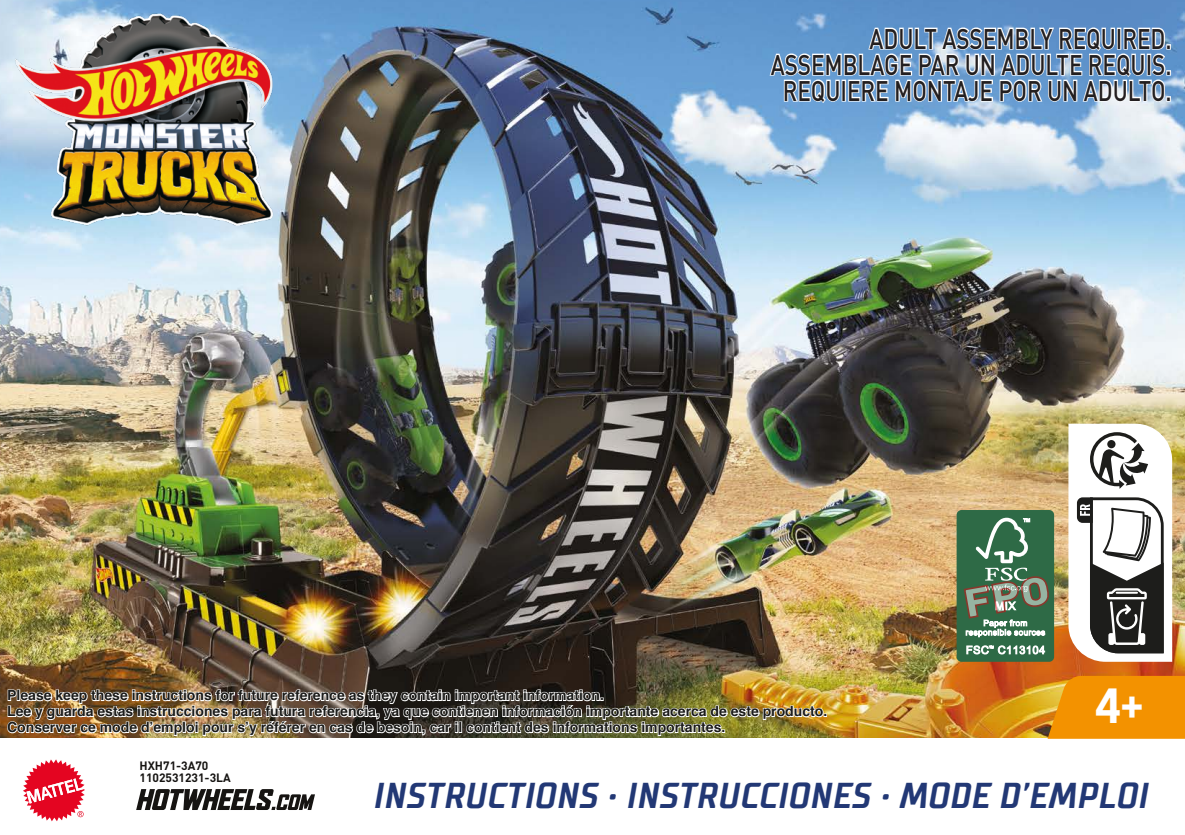
<style>
.page{position:relative;width:1185px;height:835px;background:#fff}
.page>*{position:absolute;margin:0;border:0;box-sizing:border-box;transform-origin:0 0}
.t1{font:700 49.4px "TT Supermolot Condensed";color:#fff}
.t2{font:italic 700 36px "TT Supermolot Condensed";letter-spacing:.025em;color:#223875}
.t3{font:500 28px/26px "DIN Pro";color:#231f20;text-align:right;scale:.8 1}
.t4{font:700 14px/16px "Helvetica";color:#1d1d1b}
.t5{font:700 12px/12px "DIN Pro";color:#161412}
</style>
<div class="page">
<img style="left:0;top:0;width:1185px;height:739px">
<div style="left:957px;top:510px;width:97px;height:152px;background:#2e6a46;border-radius:5px"></div>
<svg style="left:966px;top:645px;width:79px;height:9px"></svg>
<svg style="left:964px;top:517px;width:85px;height:120px"></svg>
<svg style="left:1068px;top:424px;width:104px;height:238px"></svg>
<img style="left:6px;top:688px;width:821px;height:49px">
<svg style="left:136px;top:789px;width:179px;height:21px"></svg>
<svg style="left:1048px;top:676px;width:137px;height:63px"></svg>
<svg style="left:768px;top:24px;width:403px;height:81px"></svg>
<svg style="left:23px;top:759px;width:62px;height:62px"></svg>
<img style="left:14px;top:14px;width:261px;height:212px">
<h3 class="t3" style="left:771px;top:26px;width:503px">ADULT ASSEMBLY REQUIRED.<br>ASSEMBLAGE PAR UN ADULTE REQUIS.<br>REQUIERE MONTAJE POR UN ADULTO.</h3>
<p class="t4" style="left:7px;top:687px;width:822px">Please keep these instructions for future reference as they contain important information.<br>Lee y guarda estas instrucciones para futura referencia, ya que contienen información importante acerca de este producto.<br>Conserver ce mode d’emploi pour s’y référer en cas de besoin, car il contient des informations importantes.</p>
<h1 class="t1" style="left:1095px;top:677px;width:50px">4+</h1>
<p class="t5" style="left:139px;top:760px;width:93px">HXH71-3A70<br>1102531231-3LA</p>
<h2 class="t2" style="left:374px;top:774px;width:776px">INSTRUCTIONS • INSTRUCCIONES • MODE D’EMPLOI</h2>
</div>
